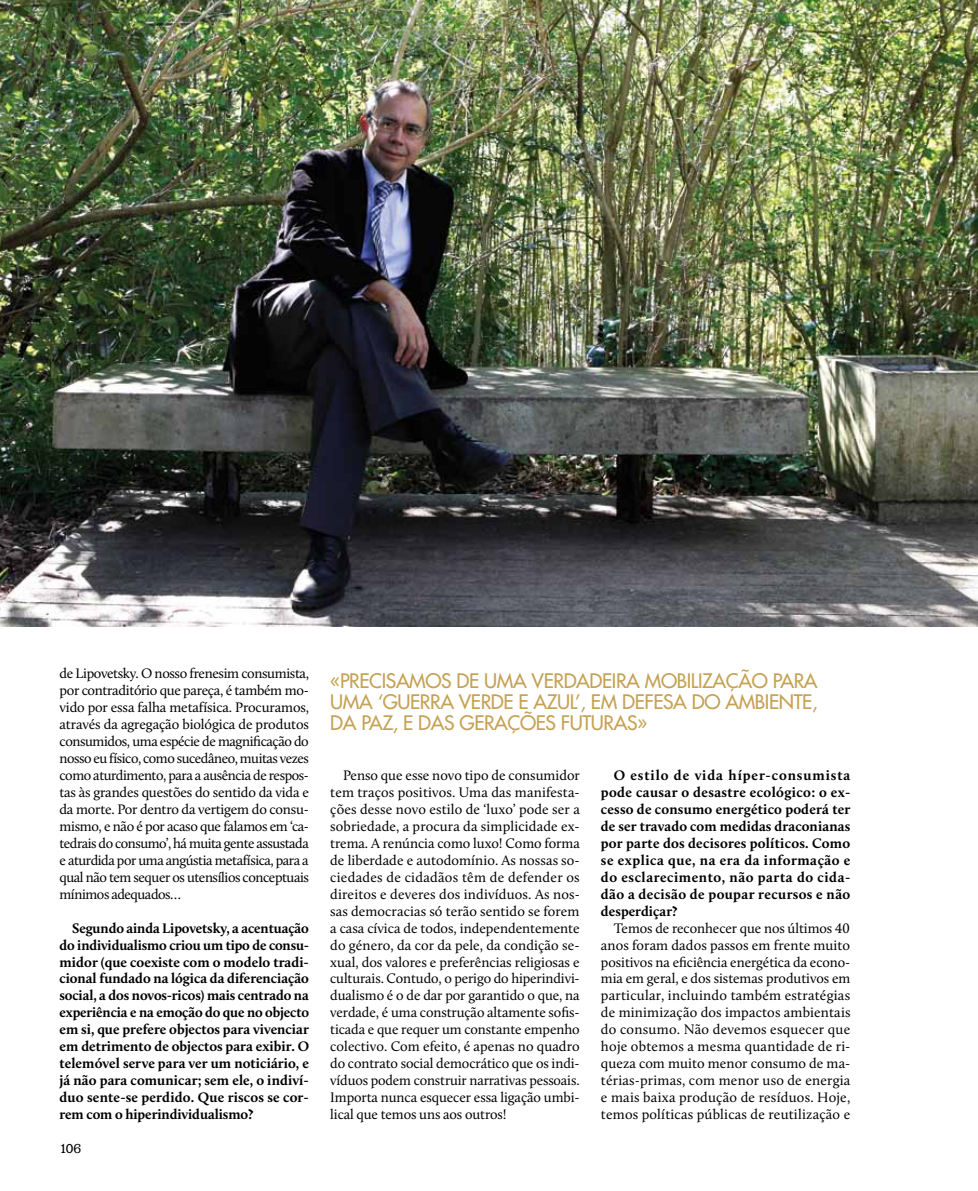
<style>
.page{position:relative;width:978px;height:1191px;background:#fff}
.page>*{position:absolute;margin:0;border:0;box-sizing:border-box;transform-origin:0 0}
.t1{font:500 19.5px/21px "Futura Std";letter-spacing:-.02em;color:#c5a153;text-align:justify}
.t2{font:14.25px/17px "Calluna";letter-spacing:-.005em;color:#000;text-align:justify}
.t3{font:700 14.25px/17px "Calluna";letter-spacing:.01em;color:#000;text-align:justify}
.t4{font:13.5px "Barcelona ITC Std";color:#000}
</style>
<div class="page">
<img style="left:0;top:0;width:978px;height:626px">
<p class="t2" style="left:60px;top:665px;width:251px">de Lipovetsky. O nosso frenesim consumista, por contraditório que pareça, é também mo&shy;vido por essa falha metafísica. Procuramos, através da agregação biológica de produtos consumidos, uma espécie de magnificação do nosso eu físico, como sucedâneo, muitas vezes como aturdimento, para a ausência de respos&shy;tas às grandes questões do sentido da vida e da morte. Por dentro da vertigem do consu&shy;mismo, e não é por acaso que falamos em ‘ca&shy;tedrais do consumo’, há muita gente assustada e aturdida por uma angústia metafísica, para a qual não tem sequer os utensílios conceptuais mínimos adequados…</p>
<p class="t3" style="left:60px;top:919px;width:251px;text-indent:13px">Segundo ainda Lipovetsky, a acentuação do individualismo criou um tipo de consu&shy;midor (que coexiste com o modelo tradi&shy;cional fundado na lógica da diferenciação social, a dos novos-ricos) mais centrado na experiência e na emoção do que no objecto em si, que prefere objectos para vivenciar em detrimento de objectos para exibir. O telemóvel serve para ver um noticiário, e já não para comunicar; sem ele, o indiví&shy;duo sente-se perdido. Que riscos se cor&shy;rem com o hiperindividualismo?</p>
<p class="t4" style="left:60px;top:1140px;width:23px">106</p>
<h1 class="t1" style="left:330px;top:670px;width:489px">«PRECISAMOS DE UMA VERDADEIRA MOBILIZAÇÃO PARA UMA ‘GUERRA VERDE E AZUL’, EM DEFESA DO AMBIENTE, DA PAZ, E DAS GERAÇÕES FUTURAS»</h1>
<p class="t2" style="left:330px;top:766px;width:251px;text-indent:13px">Penso que esse novo tipo de consumidor tem traços positivos. Uma das manifesta&shy;ções desse novo estilo de ‘luxo’ pode ser a sobriedade, a procura da simplicidade ex&shy;trema. A renúncia como luxo! Como forma de liberdade e autodomínio. As nossas so&shy;ciedades de cidadãos têm de defender os direitos e deveres dos indivíduos. As nos&shy;sas democracias só terão sentido se forem a casa cívica de todos, independentemente do género, da cor da pele, da condição se&shy;xual, dos valores e preferências religiosas e culturais. Contudo, o perigo do hiperindivi&shy;dualismo é o de dar por garantido o que, na verdade, é uma construção altamente sofis&shy;ticada e que requer um constante empenho colectivo. Com efeito, é apenas no quadro do contrato social democrático que os indi&shy;víduos podem construir narrativas pessoais.<br>Importa nunca esquecer essa ligação umbi&shy;lical que temos uns aos outros!</p>
<p class="t3" style="left:601px;top:766px;width:251px;text-indent:13px">O estilo de vida híper-consumista pode causar o desastre ecológico: o ex&shy;cesso de consumo energético poderá ter de ser travado com medidas draconianas por parte dos decisores políticos. Como se explica que, na era da informação e do esclarecimento, não parta do cida&shy;dão a decisão de poupar recursos e não desperdiçar?</p>
<p class="t2" style="left:601px;top:919px;width:251px;text-indent:13px">Temos de reconhecer que nos últimos 40 anos foram dados passos em frente muito positivos na eficiência energética da econo&shy;mia em geral, e dos sistemas produtivos em particular, incluindo também estratégias de minimização dos impactos ambientais do consumo. Não devemos esquecer que hoje obtemos a mesma quantidade de ri&shy;queza com muito menor consumo de ma&shy;térias-primas, com menor uso de energia e mais baixa produção de resíduos. Hoje, temos políticas públicas de reutilização e</p>
</div>
